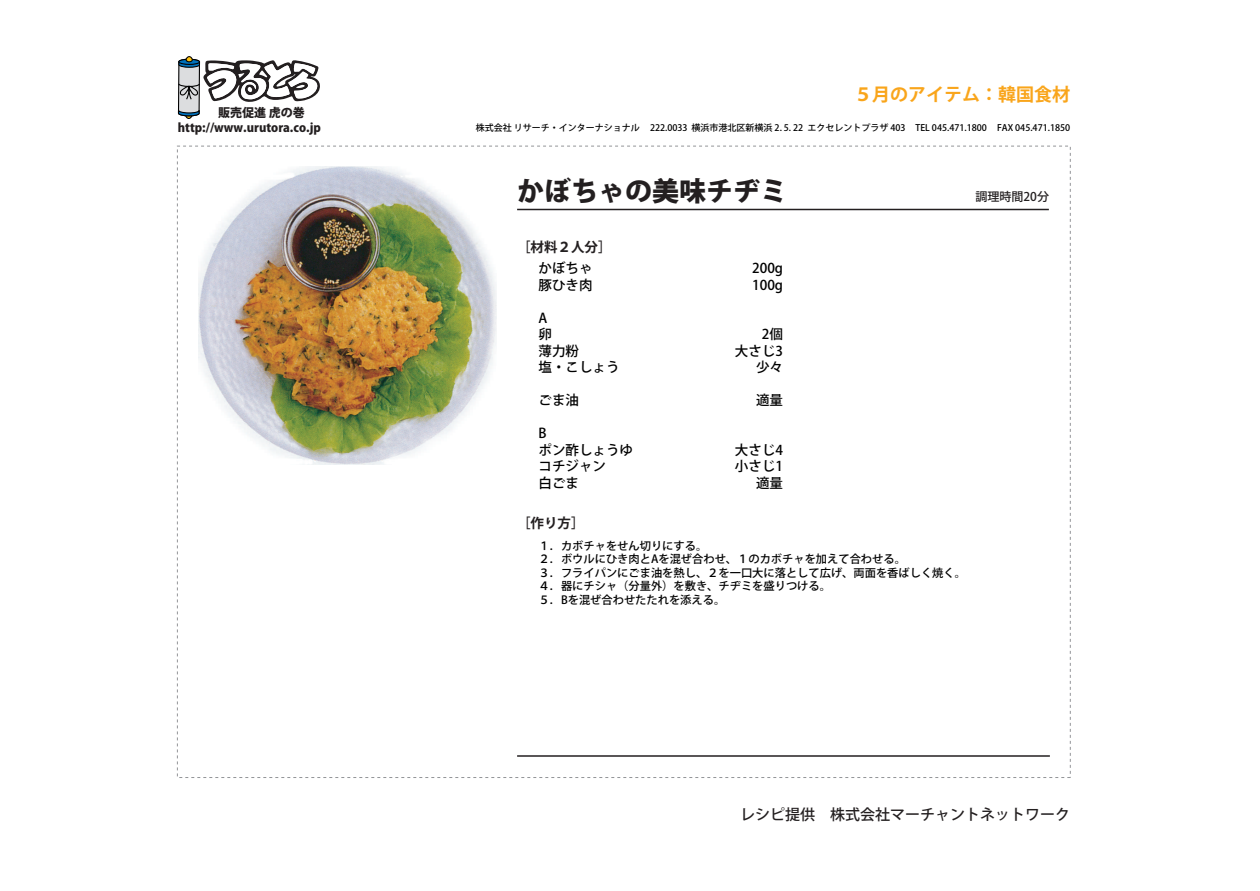
<style>
.page{position:relative;width:1260px;height:891px;background:#fff}
.page>*{position:absolute;margin:0;border:0;box-sizing:border-box;transform-origin:0 0}
.t1{font:800 27px "Koz Go Std";color:#231f20}
.t2{font:700 18px "Koz Go Std";color:#f9a51b}
.t3{font:500 15px "Koz Go Std";color:#231f20}
.t4{font:500 13.5px/16.5px "Koz Go Std";color:#000}
.t5{font:700 13.5px "Koz Go Std";color:#231f20}
.t6{font:800 12px/15.1px "Koz Go Std";color:#231f20}
.t7{font:500 12px "Koz Go Std";color:#231f20}
.t8{font:500 11.25px/13.5px "Koz Go Std";color:#000}
.t9{font:500 9px "Koz Go Std";color:#000}
</style>
<div class="page">
<svg style="left:178px;top:56px;width:142px;height:63px"></svg>
<hr style="left:517px;top:209px;width:532px;height:1px;background:#231f20">
<hr style="left:517px;top:755px;width:533px;height:2px;background:#231f20">
<img style="left:199px;top:167px;width:298px;height:297px">
<p class="t6" style="left:178px;top:106px;width:144px;text-indent:40px">販売促進虎の巻http://www.urutora.co.jp</p>
<h2 class="t2" style="left:854px;top:82px;width:217px">５月のアイテム：韓国食材</h2>
<p class="t9" style="left:476px;top:123px;width:596px">株式会社リサーチ・インターナショナル 222.0033 横浜市港北区新横浜 2. 5. 22 エクセレントプラザ 403 TEL 045.471.1800 FAX 045.471.1850</p>
<h1 class="t1" style="left:517px;top:174px;width:271px">かぼちゃの美味チヂミ</h1>
<p class="t5" style="left:517px;top:238px;width:96px">［材料２人分］</p>
<p class="t4" style="left:539px;top:261px;width:55px">かぼちゃ豚ひき肉</p>
<p class="t4" style="left:539px;top:310px;width:82px">A<br>卵<br>薄力粉<br>塩・こしょう</p>
<p class="t4" style="left:539px;top:393px;width:42px">ごま油</p>
<p class="t4" style="left:539px;top:426px;width:96px">B<br>ポン酢しょうゆコチジャン<br>白ごま</p>
<p class="t5" style="left:517px;top:515px;width:69px">［作り方］</p>
<p class="t4" style="left:752px;top:261px;width:32px">200g<br>100g</p>
<p class="t4" style="left:735px;top:327px;width:50px;text-align:right">2個<br>大さじ3少々</p>
<p class="t4" style="left:756px;top:393px;width:28px">適量</p>
<p class="t4" style="left:735px;top:442px;width:50px;text-align:right">大さじ4小さじ1適量</p>
<p class="t8" style="left:539px;top:539px;width:429px">１．カボチャをせん切りにする。<br>２．ボウルにひき肉とAを混ぜ合わせ、１のカボチャを加えて合わせる。<br>３．フライパンにごま油を熱し、２を一口大に落として広げ、両面を香ばしく焼く。<br>４．器にチシャ（分量外）を敷き、チヂミを盛りつける。<br>５．Bを混ぜ合わせたたれを添える。</p>
<p class="t7" style="left:976px;top:189px;width:75px">調理時間20分</p>
<h3 class="t3" style="left:740px;top:805px;width:332px">レシピ提供 株式会社マーチャントネットワーク</h3>
</div>
